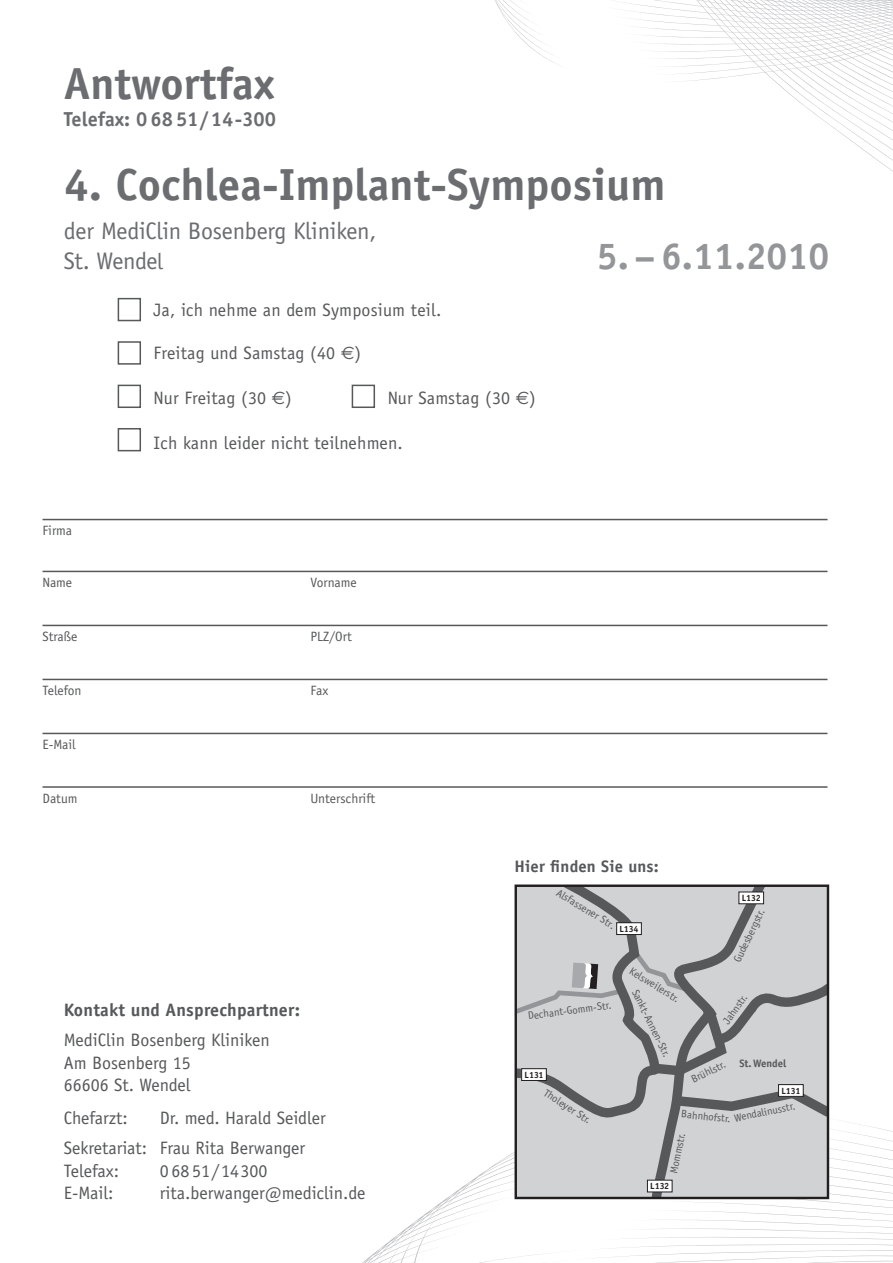
<style>
.page{position:relative;width:893px;height:1263px;background:#fff}
.page>*{position:absolute;margin:0;border:0;box-sizing:border-box;transform-origin:0 0}
.t1{font:700 45px "Officina Sans";color:#6c6d70}
.t2{font:700 37.5px "Officina Sans";color:#939598}
.t3{font:24px/30px "Officina Sans";letter-spacing:-.01em;color:#6c6d70}
.t4{font:700 20.25px "Officina Sans";color:#6c6d70}
.t5{font:18px/22.5px "Officina Sans";color:#57585a}
.t6{font:700 18px "Officina Sans";letter-spacing:.01em;color:#57585a}
.t7{font:700 16.65px "Officina Sans";letter-spacing:.01em;color:#57585a}
.t8{font:13.5px "Officina Sans";color:#57585a}
.t9{font:10.8px "Officina Sans";color:#57585a}
.t10{font:700 10.8px "Officina Sans";color:#57585a}
.t11{font:700 9px "Officina Sans";color:#231f20}
.s1{font-size:22.5px}
.s2{font-family:"Euro Sans"}
</style>
<div class="page">
<svg style="left:495px;top:0;width:398px;height:172px"></svg>
<hr style="left:43px;top:786px;width:784px;height:2px;background:#57585a">
<hr style="left:43px;top:571px;width:784px;height:1px;background:#57585a">
<hr style="left:43px;top:625px;width:784px;height:1px;background:#57585a">
<hr style="left:43px;top:679px;width:784px;height:1px;background:#57585a">
<hr style="left:43px;top:733px;width:784px;height:1px;background:#57585a">
<hr style="left:43px;top:519px;width:784px;height:1px;background:#57585a">
<svg style="left:362px;top:1108px;width:531px;height:155px"></svg>
<svg style="left:517px;top:887px;width:309px;height:309px"></svg>
<div style="left:514px;top:884px;width:315px;height:315px;border:2px solid #231f20"></div>
<div style="left:118px;top:385px;width:23px;height:23px;border:2px solid #57585a"></div>
<div style="left:118px;top:428px;width:23px;height:23px;border:2px solid #57585a"></div>
<div style="left:352px;top:385px;width:23px;height:23px;border:2px solid #57585a"></div>
<div style="left:118px;top:298px;width:23px;height:23px;border:2px solid #57585a"></div>
<div style="left:118px;top:341px;width:23px;height:24px;border:2px solid #57585a"></div>
<h1 class="t1" style="left:64px;top:56px;width:212px">Antwortfax</h1>
<p class="t4" style="left:64px;top:107px;width:214px">Telefax: 0 68 51/14-300</p>
<h1 class="t1" style="left:64px;top:156px;width:603px">4. Cochlea-Implant-Symposium</h1>
<h3 class="t3" style="left:64px;top:216px;width:314px">der MediClin Bosenberg Kliniken,<br>St. Wende<span class="s1">l</span></h3>
<h2 class="t2" style="left:597px;top:232px;width:234px">5. – 6.11.2010</h2>
<p class="t8" style="left:43px;top:522px;width:31px">Firma</p>
<p class="t5" style="left:154px;top:298px;width:289px">Ja, ich nehme an dem Symposium teil.</p>
<p class="t5" style="left:154px;top:342px;width:209px">Freitag und Samstag (40 <span class="s2">E</span>)</p>
<p class="t5" style="left:154px;top:387px;width:140px">Nur Freitag (30 <span class="s2">E</span>)</p>
<p class="t5" style="left:388px;top:387px;width:150px">Nur Samstag (30 <span class="s2">E</span>)</p>
<p class="t5" style="left:154px;top:432px;width:251px">Ich kann leider nicht teilnehmen.</p>
<p class="t8" style="left:43px;top:574px;width:31px">Name</p>
<p class="t8" style="left:311px;top:574px;width:48px">Vorname</p>
<p class="t8" style="left:43px;top:628px;width:37px">Straße</p>
<p class="t8" style="left:311px;top:628px;width:43px">PLZ/Ort</p>
<p class="t8" style="left:43px;top:682px;width:41px">Telefon</p>
<p class="t8" style="left:310px;top:682px;width:19px">Fax</p>
<p class="t8" style="left:43px;top:736px;width:35px">E-Mail</p>
<p class="t8" style="left:43px;top:791px;width:37px">Datum</p>
<p class="t8" style="left:311px;top:791px;width:66px">Unterschrift</p>
<p class="t6" style="left:64px;top:999px;width:238px">Kontakt und Ansprechpartner:</p>
<p class="t5" style="left:64px;top:1029px;width:208px">MediClin Bosenberg Kliniken<br>Am Bosenberg 15<br>66606 St. Wendel</p>
<p class="t5" style="left:64px;top:1107px;width:66px">Chefarzt:</p>
<p class="t5" style="left:64px;top:1103px;width:264px;line-height:30px;text-indent:96px">Dr. med. Harald Seidler<br>Sekretariat: Frau Rita Berwanger</p>
<p class="t5" style="left:64px;top:1159px;width:57px">Telefax:</p>
<p class="t5" style="left:160px;top:1159px;width:109px">0 6851/14300</p>
<p class="t5" style="left:64px;top:1182px;width:51px">E-Mail:</p>
<p class="t5" style="left:160px;top:1182px;width:207px">rita.berwanger@mediclin.de</p>
<p class="t7" style="left:514px;top:856px;width:146px">Hier finden Sie uns:</p>
<p class="t9" style="left:560px;top:886px;width:68px;rotate:31deg">Alsfassener Str.</p>
<p class="t11" style="left:742px;top:892px;width:20px">L132</p>
<p class="t9" style="left:731px;top:959px;width:59px;rotate:-64deg">Gudesbergstr.</p>
<p class="t9" style="left:720px;top:1019px;width:36px;rotate:-55deg">Jahnstr.</p>
<p class="t9" style="left:689px;top:1074px;width:38px;rotate:-26deg">Brühlstr.</p>
<p class="t9" style="left:682px;top:1107px;width:51px;rotate:6deg">Bahnhofstr.</p>
<p class="t9" style="left:733px;top:1112px;width:64px;rotate:-12deg">Wendalinusstr.</p>
<p class="t11" style="left:619px;top:923px;width:20px">L134</p>
<p class="t9" style="left:634px;top:964px;width:58px;rotate:32deg">Kelsweilerstr.</p>
<p class="t9" style="left:641px;top:987px;width:75px;rotate:64deg">Sankt-Annen-Str.</p>
<p class="t9" style="left:527px;top:1009px;width:86px;rotate:-7deg">Dechant-Gomm-Str.</p>
<p class="t10" style="left:739px;top:1057px;width:48px">St. Wendel</p>
<p class="t11" style="left:781px;top:1085px;width:20px">L131</p>
<p class="t11" style="left:524px;top:1069px;width:20px">L131</p>
<p class="t9" style="left:548px;top:1086px;width:56px;rotate:33deg">Tholeyer Str.</p>
<p class="t9" style="left:667px;top:1172px;width:43px;rotate:-78deg">Mommstr.</p>
<p class="t11" style="left:650px;top:1180px;width:20px">L132</p>
</div>
